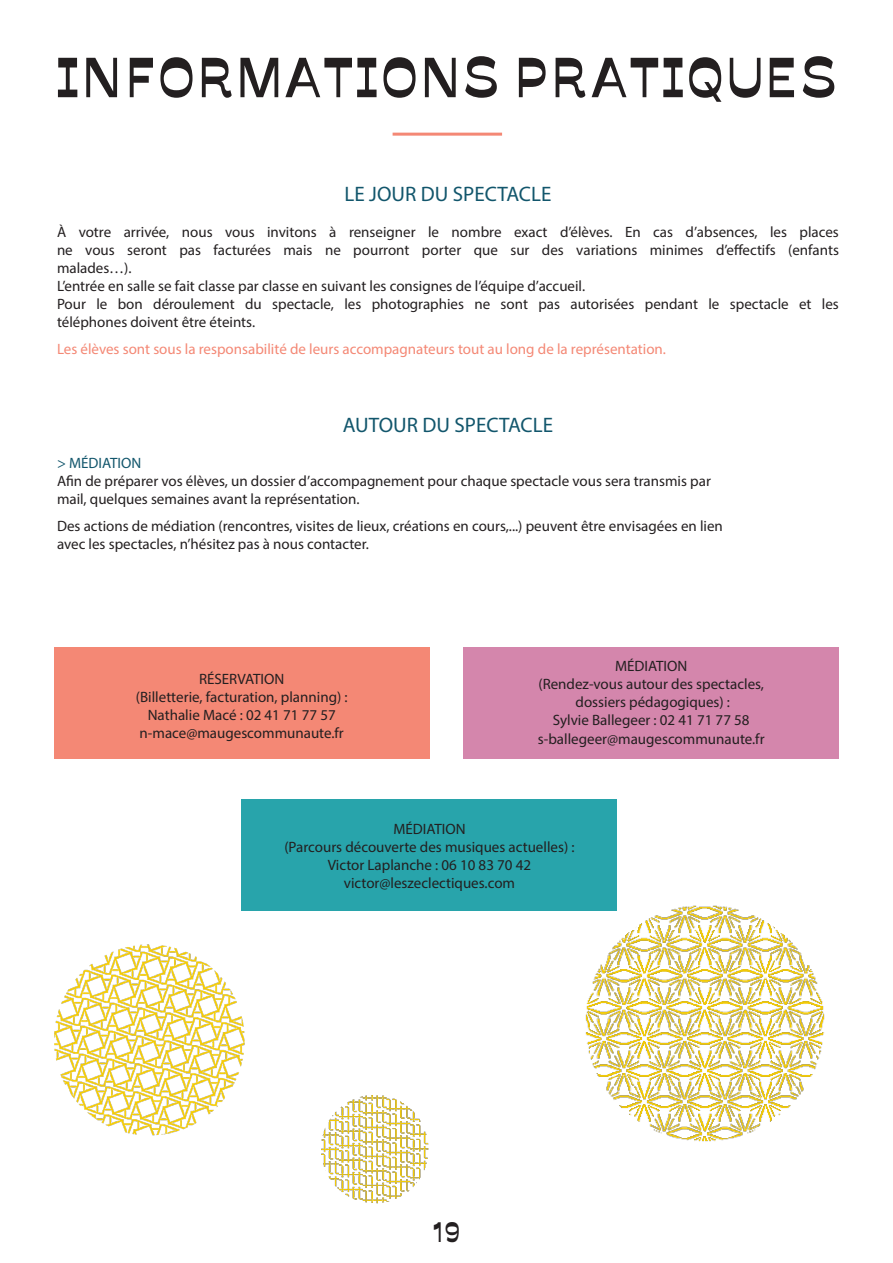
<style>
.page{position:relative;width:893px;height:1263px;background:#fff}
.page>*{position:absolute;margin:0;border:0;box-sizing:border-box;transform-origin:0 0}
.t1{font:54px "Savate";color:#231f20}
.t2{font:27px "Savate";color:#231f20}
.t3{font:21px "Myriad Pro";color:#12566c}
.t4{font:15px/18px "Myriad Pro";color:#231f20}
.t5{font:15px "Myriad Pro";color:#f48875}
.t6{font:15px "Myriad Pro";color:#12566c}
</style>
<div class="page">
<div style="left:463px;top:647px;width:376px;height:112px;background:#d486ac"></div>
<div style="left:54px;top:648px;width:375px;height:111px;background:#f48875"></div>
<hr style="left:393px;top:133px;width:109px;height:3px;background:#f48875">
<img style="left:54px;top:944px;width:191px;height:192px">
<img style="left:585px;top:905px;width:240px;height:237px">
<img style="left:321px;top:1095px;width:108px;height:109px">
<div style="left:242px;top:799px;width:375px;height:112px;background:#28a4ab"></div>
<p class="t1" style="left:55px;top:37px;width:785px">INFORMATIONS PRATIQUES</p>
<p class="t3" style="left:345px;top:181px;width:208px">LE JOUR DU SPECTACLE</p>
<p class="t4" style="left:57px;top:223px;width:783px;text-align:justify">À votre arrivée, nous vous invitons à renseigner le nombre exact d’élèves. En cas d’absences, les places ne vous seront pas facturées mais ne pourront porter que sur des variations minimes d’effectifs (enfants malades…).</p>
<p class="t4" style="left:57px;top:277px;width:530px">L’entrée en salle se fait classe par classe en suivant les consignes de l’équipe d’accueil.</p>
<p class="t4" style="left:57px;top:295px;width:783px">Pour le bon déroulement du spectacle, les photographies ne sont pas autorisées pendant le spectacle et les téléphones doivent être éteints.</p>
<p class="t5" style="left:57px;top:340px;width:611px">Les élèves sont sous la responsabilité de leurs accompagnateurs tout au long de la représentation.</p>
<p class="t3" style="left:343px;top:411px;width:211px">AUTOUR DU SPECTACLE</p>
<p class="t6" style="left:57px;top:453px;width:86px">&gt; MÉDIATION</p>
<p class="t4" style="left:57px;top:471px;width:655px">Afin de préparer vos élèves, un dossier d’accompagnement pour chaque spectacle vous sera transmis par mail, quelques semaines avant la représentation.</p>
<p class="t4" style="left:57px;top:516px;width:667px">Des actions de médiation (rencontres, visites de lieux, créations en cours,...) peuvent être envisagées en lien avec les spectacles, n’hésitez pas à nous contacter.</p>
<p class="t4" style="left:199px;top:670px;width:87px">RÉSERVATION</p>
<p class="t4" style="left:136px;top:688px;width:213px">(Billetterie, facturation, planning) :</p>
<p class="t4" style="left:148px;top:706px;width:189px">Nathalie Macé : 02 41 71 77 57</p>
<p class="t4" style="left:140px;top:724px;width:206px">n-mace@maugescommunaute.fr</p>
<p class="t4" style="left:615px;top:657px;width:74px">MÉDIATION</p>
<p class="t4" style="left:538px;top:675px;width:227px">(Rendez-vous autour des spectacles,</p>
<p class="t4" style="left:576px;top:693px;width:156px">dossiers pédagogiques) :</p>
<p class="t4" style="left:553px;top:711px;width:198px">Sylvie Ballegeer : 02 41 71 77 58</p>
<p class="t4" style="left:538px;top:729px;width:228px">s-ballegeer@maugescommunaute.fr</p>
<p class="t4" style="left:393px;top:820px;width:74px">MÉDIATION</p>
<p class="t4" style="left:284px;top:838px;width:292px">(Parcours découverte des musiques actuelles) :</p>
<p class="t4" style="left:328px;top:856px;width:205px">Victor Laplanche : 06 10 83 70 42</p>
<p class="t4" style="left:344px;top:874px;width:173px">victor@leszeclectiques.com</p>
<p class="t2" style="left:432px;top:1212px;width:30px">19</p>
</div>
